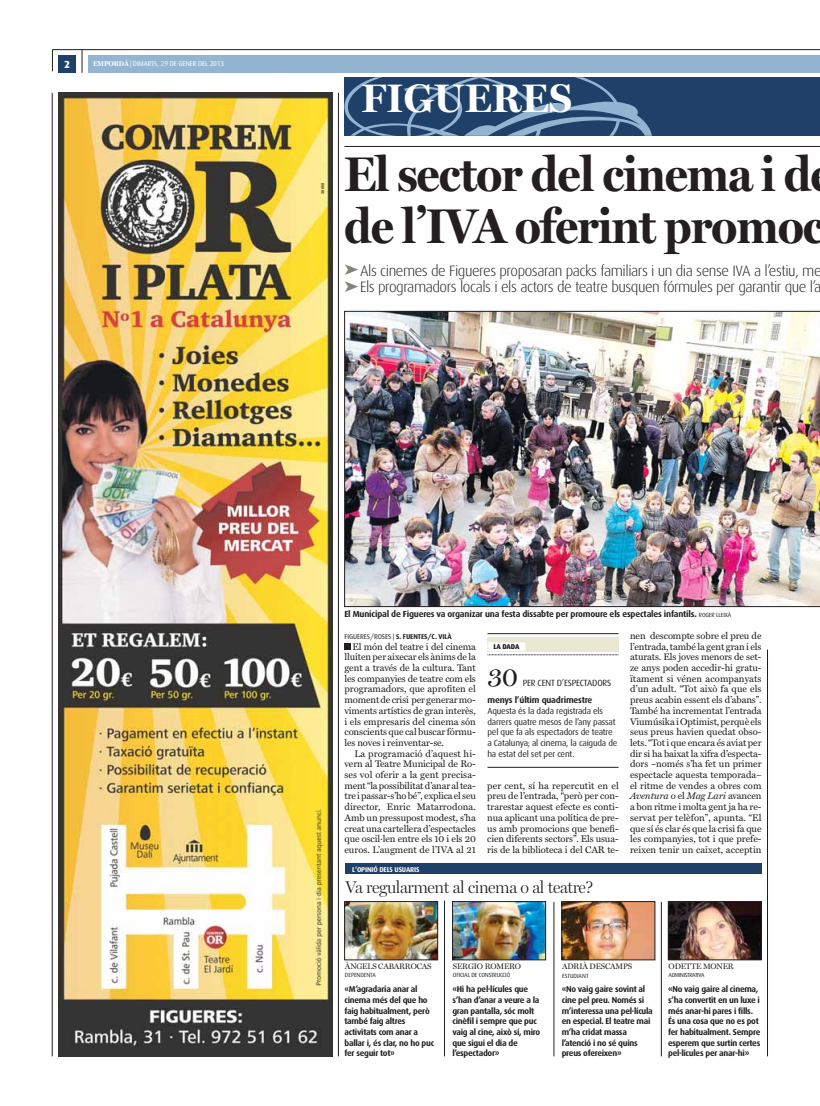
<style>
.page{position:relative;width:820px;height:1106px;background:#fff}
.page>*{position:absolute;margin:0;border:0;box-sizing:border-box;transform-origin:0 0}
.t1{font:700 49px/52px "Miller Display";letter-spacing:-.01em;color:#231f20}
.t2{font:700 40px "Miller Display";letter-spacing:.02em;color:#fff}
.t3{font:27px "Miller Display";color:#231f20}
.t4{font:300 17px "Miller Display";letter-spacing:-.025em;color:#231f20}
.t5{font:300 15px/16.5px "Dax";letter-spacing:-.03em;color:#231f20}
.t6{font:800 10.3px "Dax";color:#fff}
.t7{font:9.6px/10.7px "Miller Text Roman";letter-spacing:-.01em;color:#231f20;text-align:justify}
.t8{font:9.6px "Miller Text Roman";letter-spacing:.01em;color:#231f20}
.t9{font:9px "Dax";letter-spacing:-.02em;color:#231f20}
.t10{font:8.8px/10.7px "Dax";letter-spacing:-.02em;color:#231f20}
.t11{font:700 8.8px "Dax";letter-spacing:-.02em;color:#231f20}
.t12{font:700 8.5px/10.7px "Dax";letter-spacing:-.03em;color:#231f20}
.t13{font:8px "Miller Display";letter-spacing:-.02em;color:#231f20}
.t14{font:7px "Dax";letter-spacing:-.02em;color:#fff}
.t15{font:700 7px "Dax";letter-spacing:-.01em;color:#231f20}
.t16{font:700 7px "Dax";letter-spacing:-.02em;color:#fff}
.t17{font:800 7px "Dax";letter-spacing:-.025em;color:#231f20}
.t18{font:6px "Dax";letter-spacing:-.025em;color:#231f20}
.t19{font:6px "Dax";color:#231f20}
.t20{font:5.8px "Dax";letter-spacing:-.05em;color:#231f20}
.t21{font:4px "Helvetica+RCVXVE";color:#231f20}
.s1{font-family:"Miller Display";font-weight:700}
.s2{color:#838379}
.s3{font-weight:400;font-size:6px}
.s4{font-weight:400}
.s5{font-weight:700}
.s6{font-family:"Miller Text";font-style:italic}
</style>
<div class="page">
<div style="left:345px;top:863px;width:416px;height:11px;background:#1f4068"></div>
<img style="left:669px;top:903px;width:90px;height:55px">
<div style="left:667px;top:901px;width:94px;height:59px;border:1px solid #231f20"></div>
<img style="left:563px;top:903px;width:89px;height:55px">
<div style="left:561px;top:901px;width:93px;height:59px;border:1px solid #231f20"></div>
<img style="left:454px;top:903px;width:89px;height:55px">
<div style="left:452px;top:901px;width:93px;height:59px;border:1px solid #231f20"></div>
<img style="left:346px;top:903px;width:89px;height:55px">
<div style="left:344px;top:901px;width:93px;height:59px;border:1px solid #231f20"></div>
<hr style="left:52px;top:93px;width:1px;height:963px;background:#231f20">
<hr style="left:52px;top:49px;width:767px;height:1px;background:#231f20">
<svg style="left:82px;top:50px;width:1px;height:23px"></svg>
<svg style="left:52px;top:50px;width:1px;height:21px"></svg>
<div style="left:58px;top:55px;width:18px;height:18px;background:#1f4068"></div>
<div style="left:88px;top:55px;width:731px;height:18px;background:#93b5d2"></div>
<div style="left:344px;top:77px;width:475px;height:59px;background:#1f4068"></div>
<svg style="left:344px;top:77px;width:307px;height:59px"></svg>
<hr style="left:344px;top:146px;width:475px;height:1px;background:#231f20">
<hr style="left:767px;top:649px;width:1px;height:407px;background:#231f20">
<hr style="left:338px;top:93px;width:1px;height:963px;background:#231f20">
<svg style="left:344px;top:643px;width:6px;height:6px"></svg>
<img style="left:58px;top:93px;width:274px;height:963px">
<hr style="left:487px;top:767px;width:131px;height:1px;background:#231f20">
<hr style="left:487px;top:633px;width:131px;height:1px;background:#231f20">
<div style="left:487px;top:637px;width:131px;height:14px;background:#eae8d2"></div>
<div style="left:487px;top:642px;width:38px;height:9px;background:#fff"></div>
<svg style="left:487px;top:654px;width:131px;height:1px"></svg>
<hr style="left:444px;top:900px;width:1px;height:156px;background:#231f20">
<hr style="left:553px;top:902px;width:1px;height:154px;background:#231f20">
<hr style="left:661px;top:902px;width:1px;height:154px;background:#231f20">
<img style="left:344px;top:311px;width:475px;height:295px">
<p class="t6" style="left:64px;top:60px;width:8px">2</p>
<p class="t14" style="left:93px;top:61px;width:132px"><span class="s1">EMPORDÀ</span> | DIMARTS, 29 DE GENER DEL 2013</p>
<p class="t21" style="left:320px;top:194px;width:13px;rotate:-90deg">38668</p>
<p class="t2" style="left:361px;top:81px;width:212px">FIGUERES</p>
<p class="t1" style="left:344px;top:151px;width:481px">El sector del cinema i d de l’IVA oferint promoc</p>
<p class="t5" style="left:344px;top:263px;width:478px"><span class="s2">➤</span>Als cinemes de Figueres proposaran packs familiars i un dia sense IVA a l’estiu, me <span class="s2">➤</span>Els programadors locals i els actors de teatre busquen fórmules per garantir que l’a</p>
<p class="t11" style="left:344px;top:610px;width:388px">El Municipal de Figueres va organizar una festa dissabte per promoure els espectales infantils. <span class="s3">ROGER LLEIXÀ</span></p>
<p class="t15" style="left:344px;top:633px;width:109px"><span class="s4">FIGUERES/ROSES |</span> S. FUENTES/C. VILÀ</p>
<p class="t7" style="left:352px;top:641px;width:125px">El món del teatre i del cinema</p>
<p class="t7" style="left:344px;top:652px;width:133px">lluiten per aixecar els ànims de la</p>
<p class="t7" style="left:344px;top:663px;width:133px">gent a través de la cultura. Tant</p>
<p class="t7" style="left:344px;top:674px;width:133px">les companyies de teatre com els</p>
<p class="t7" style="left:344px;top:684px;width:133px">programadors, que aprofiten el</p>
<p class="t7" style="left:344px;top:695px;width:133px">moment de crisi per generar mo-</p>
<p class="t7" style="left:344px;top:706px;width:133px">viments artístics de gran interès,</p>
<p class="t7" style="left:344px;top:716px;width:133px">i els empresaris del cinema són</p>
<p class="t7" style="left:344px;top:727px;width:133px">conscients que cal buscar fórmu-</p>
<p class="t7" style="left:344px;top:738px;width:101px">les noves i reinventar-se.</p>
<p class="t8" style="left:354px;top:749px;width:123px">La programació d’aquest hi-</p>
<p class="t7" style="left:344px;top:759px;width:133px">vern al Teatre Municipal de Ro-</p>
<p class="t8" style="left:344px;top:771px;width:133px">ses vol oferir a la gent precisa-</p>
<p class="t7" style="left:344px;top:781px;width:133px">ment “la possibilitat d’anar al tea-</p>
<p class="t7" style="left:344px;top:791px;width:133px">tre i passar-s’ho bé”, explica el seu</p>
<p class="t8" style="left:344px;top:803px;width:133px">director, Enric Matarrodona.</p>
<p class="t7" style="left:344px;top:813px;width:133px">Amb un pressupost modest, s’ha</p>
<p class="t7" style="left:344px;top:823px;width:133px">creat una cartellera d’espectacles</p>
<p class="t7" style="left:344px;top:834px;width:133px">que oscil·len entre els 10 i els 20</p>
<p class="t7" style="left:344px;top:845px;width:133px">euros. L’augment de l’IVA al 21</p>
<p class="t16" style="left:352px;top:866px;width:69px">L’OPINIÓ DELS USUARIS</p>
<p class="t17" style="left:493px;top:643px;width:27px">LA DADA</p>
<p class="t3" style="left:487px;top:668px;width:32px">30</p>
<p class="t9" style="left:522px;top:678px;width:90px">PER CENT D’ESPECTADORS</p>
<p class="t10" style="left:487px;top:695px;width:131px"><span class="s5">menys l’últim quadrimestre<br></span>Aquesta és la dada registrada els darrers quatre mesos de l’any passat pel que fa als espectadors de teatre a Catalunya; al cinema, la caiguda de ha estat del set per cent.</p>
<p class="t7" style="left:487px;top:781px;width:133px">per cent, sí ha repercutit en el preu de l’entrada, “però per con&shy;trarestar aquest efecte es conti&shy;nua aplicant una política de pre&shy;us amb promocions que benefi&shy;cien diferents sectors”. Els usua&shy;ris de la biblioteca i del CAR te-</p>
<p class="t4" style="left:345px;top:877px;width:249px">Va regularment al cinema o al teatre?</p>
<p class="t7" style="left:629px;top:631px;width:133px">nen descompte sobre el preu de l’entrada, també la gent gran i els aturats. Els joves menors de set&shy;ze anys poden accedir-hi gratu&shy;ïtament si vénen acompanyats d’un adult. “Tot això fa que els preus acabin essent els d’abans”.<br>També ha incrementat l’entrada Viumúsika i Optimist, perquè els seus preus havien quedat obso&shy;lets. “Tot i que encara és aviat per dir si ha baixat la xifra d’especta&shy;dors –només s’ha fet un primer espectacle aquesta temporada– el ritme de vendes a obres com <span class="s6">Aventura</span> o el <span class="s6">Mag Lari</span> avancen a bon ritme i molta gent ja ha re&shy;servat per telèfon”, apunta. “El que sí és clar és que la crisi fa que les companyies, tot i que prefe&shy;reixen tenir un caixet, acceptin</p>
<p class="t13" style="left:345px;top:964px;width:88px">ÀNGELS CABARROCAS</p>
<p class="t19" style="left:345px;top:972px;width:32px">DEPENDENTA</p>
<p class="t12" style="left:344px;top:984px;width:91px">«M’agradaria anar al cinema més del que ho faig habitualment, però també faig altres activitats com anar a ballar i, és clar, no ho puc fer seguir tot»</p>
<p class="t13" style="left:453px;top:964px;width:70px">SERGIO ROMERO</p>
<p class="t18" style="left:453px;top:972px;width:59px">OFICIAL DE CONSTRUCCIÓ</p>
<p class="t12" style="left:452px;top:984px;width:89px">«Hi ha pel·lícules que s’han d’anar a veure a la gran pantalla, sóc molt cinèfil i sempre que puc vaig al cine, això sí, miro que sigui el dia de l’espectador»</p>
<p class="t13" style="left:562px;top:964px;width:71px">ADRIÀ DESCAMPS</p>
<p class="t19" style="left:562px;top:972px;width:28px">ESTUDIANT</p>
<p class="t12" style="left:561px;top:984px;width:93px">«No vaig gaire sovint al cine pel preu. Només si m’interessa una pel·lícula en especial. El teatre mai m’ha cridat massa l’atenció i no sé quins preus ofereixen»</p>
<p class="t13" style="left:668px;top:964px;width:67px">ODETTE MONER</p>
<p class="t20" style="left:668px;top:972px;width:37px">ADMINISTRATIVA</p>
<p class="t12" style="left:667px;top:984px;width:94px">«No vaig gaire al cinema, s’ha convertit en un luxe i més anar-hi pares i fills.<br>És una cosa que no es pot fer habitualment. Sempre esperem que surtin certes pel·lícules per anar-hi»</p>
</div>
